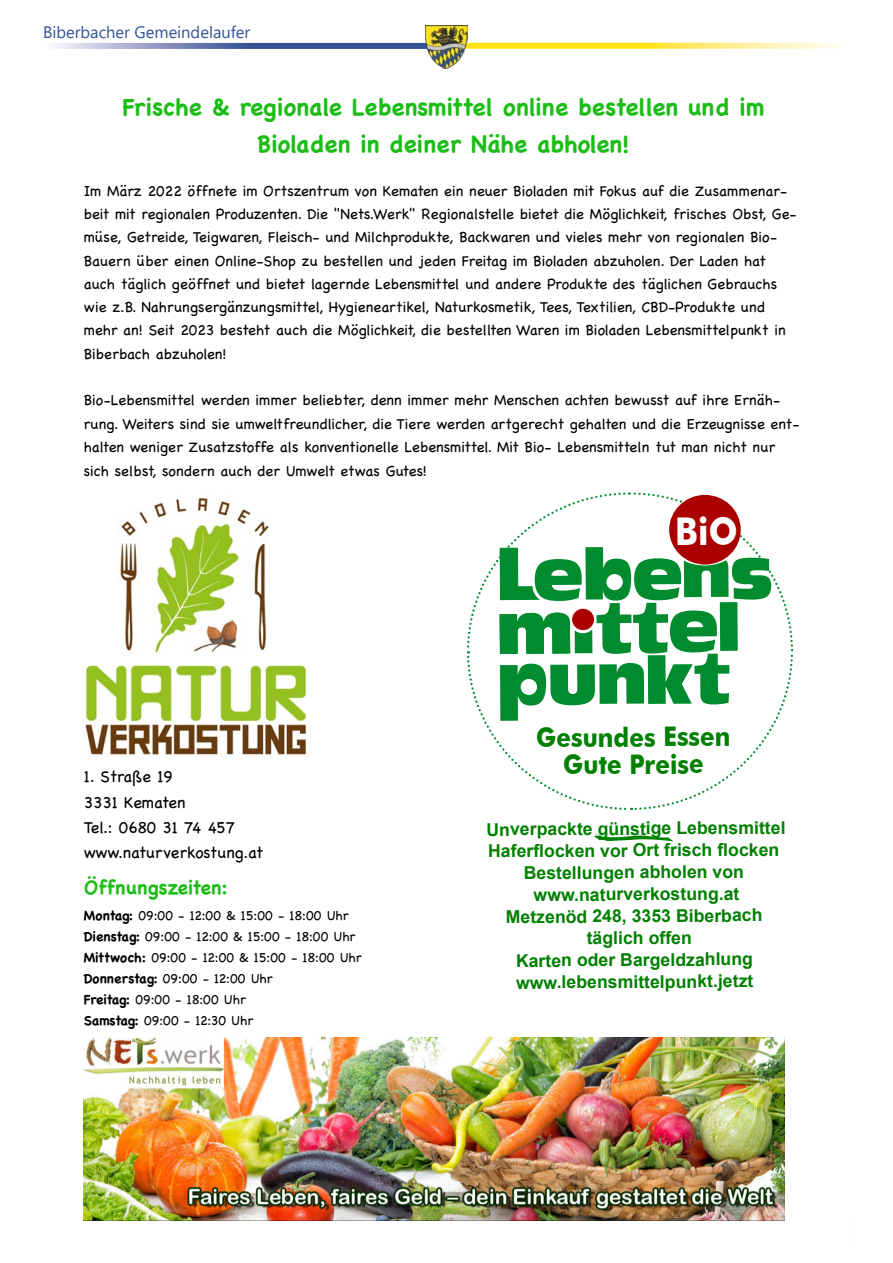
<style>
.page{position:relative;width:893px;height:1263px;background:#fff}
.page>*{position:absolute;margin:0;border:0;box-sizing:border-box;transform-origin:0 0}
.t1{font:38.1px "font 00000000299 bdc 5 f";color:#fff;scale:.89 1}
.t2{font:27px/27.2px "font 00000000299 bdc 5 f";letter-spacing:-.01em;color:#008000;text-align:center;scale:.89 1}
.t3{font:700 23.85px/37.3px "Chalkboard";color:#1cbd16;text-align:center}
.t4{font:700 19.35px "Chalkboard";color:#1cbd16}
.t5{font:17.7px/21.9px "font 00000000299 bdc 5 f";letter-spacing:-.01em;color:#008000;text-align:center}
.t6{font:16.5px/25px "Chalkboard";color:#000}
.t7{font:16.5px "Segoe UI";color:#345394}
.t8{font:15px/23.2px "Chalkboard";color:#000}
.t9{font:13.5px/20.9px "Chalkboard";color:#000}
.s1{font-weight:700}
</style>
<div class="page">
<svg style="left:56px;top:43px;width:370px;height:6px;background:#677baf"></svg>
<svg style="left:467px;top:43px;width:373px;height:6px;background:#feea5d"></svg>
<img style="left:426px;top:26px;width:41px;height:42px">
<img style="left:85px;top:497px;width:222px;height:259px">
<img style="left:84px;top:1037px;width:701px;height:183px">
<svg style="left:467px;top:492px;width:327px;height:318px"></svg>
<div style="left:521px;top:679px;width:16px;height:16px;background:#fff;border-radius:50%"></div>
<div style="left:606px;top:574px;width:17px;height:16px;background:#fff;border-radius:50%"></div>
<div style="left:669px;top:495px;width:72px;height:70px;background:#a00;border-radius:50%"></div>
<svg style="left:594px;top:834px;width:79px;height:7px"></svg>
<p class="t7" style="left:43px;top:16px;width:209px">Biberbacher Gemeindelaufer</p>
<h3 class="t3" style="left:122px;top:88px;width:643px">Frische &amp; regionale Lebensmittel online bestellen und im<br>Bioladen in deiner Nähe abholen!</h3>
<p class="t8" style="left:84px;top:179px;width:714px">Im März 2022 öffnete im Ortszentrum von Kematen ein neuer Bioladen mit Fokus auf die Zusammenar&shy;beit mit regionalen Produzenten. Die "Nets.Werk" Regionalstelle bietet die Möglichkeit, frisches Obst, Ge&shy;müse, Getreide, Teigwaren, Fleisch- und Milchprodukte, Backwaren und vieles mehr von regionalen Bio-Bauern über einen Online-Shop zu bestellen und jeden Freitag im Bioladen abzuholen. Der Laden hat auch täglich geöffnet und bietet lagernde Lebensmittel und andere Produkte des täglichen Gebrauchs wie z.B. Nahrungsergänzungsmittel, Hygieneartikel, Naturkosmetik, Tees, Textilien, CBD-Produkte und mehr an! Seit 2023 besteht auch die Möglichkeit, die bestellten Waren im Bioladen Lebensmittelpunkt in Biberbach abzuholen!</p>
<p class="t8" style="left:84px;top:388px;width:717px">Bio-Lebensmittel werden immer beliebter, denn immer mehr Menschen achten bewusst auf ihre Ernäh&shy;rung. Weiters sind sie umweltfreundlicher, die Tiere werden artgerecht gehalten und die Erzeugnisse ent&shy;halten weniger Zusatzstoffe als konventionelle Lebensmittel. Mit Bio- Lebensmitteln tut man nicht nur sich selbst, sondern auch der Umwelt etwas Gutes!</p>
<p class="t6" style="left:84px;top:764px;width:181px">1. Straße 19<br>3331 Kematen<br>Tel.: 0680 31 74 457 www.naturverkostung.at</p>
<p class="t4" style="left:84px;top:876px;width:146px">Öffnungszeiten:</p>
<p class="t9" style="left:84px;top:905px;width:279px"><span class="s1">Montag:</span> 09:00 - 12:00 &amp; 15:00 - 18:00 Uhr <span class="s1">Dienstag:</span> 09:00 - 12:00 &amp; 15:00 - 18:00 Uhr <span class="s1">Mittwoch:</span> 09:00 - 12:00 &amp; 15:00 - 18:00 Uhr <span class="s1">Donnerstag:</span> 09:00 - 12:00 Uhr<br><span class="s1">Freitag:</span> 09:00 - 18:00 Uhr<br><span class="s1">Samstag:</span> 09:00 - 12:30 Uhr</p>
<h1 class="t1" style="left:675px;top:508px;width:72px">BiO</h1>
<h2 class="t2" style="left:536px;top:723px;width:220px">Gesundes Essen<br>Gute Preise</h2>
<p class="t5" style="left:486px;top:817px;width:301px">Unverpackte günstige Lebensmittel<br>Haferflocken vor Ort frisch flocken<br>Bestellungen abholen von www.naturverkostung.at<br>Metzenöd 248, 3353 Biberbach täglich offen<br>Karten oder Bargeldzahlung www.lebensmittelpunkt.jetzt</p>
</div>
